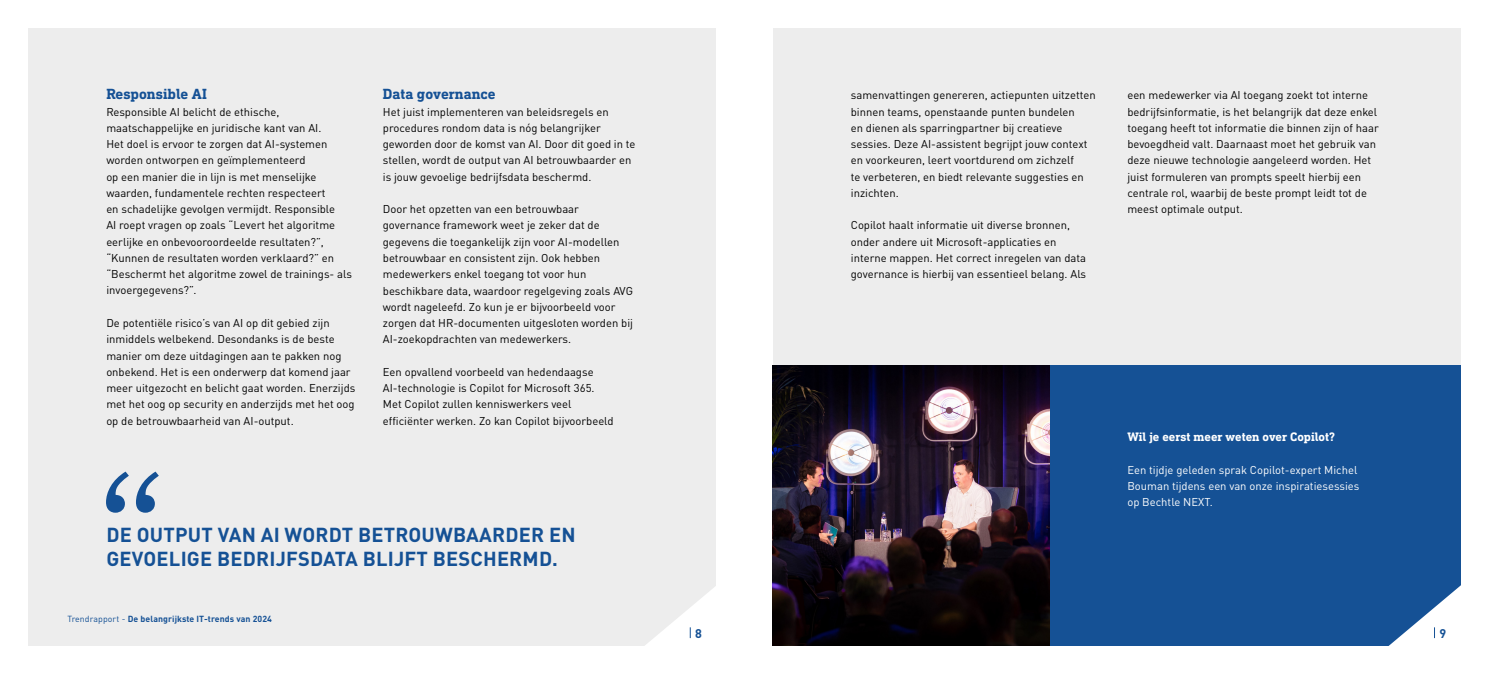
<style>
.page{position:relative;width:1489px;height:674px;background:#fff}
.page>*{position:absolute;margin:0;border:0;box-sizing:border-box;transform-origin:0 0}
.t1{font:700 20px/24px "Bechtle DIN";letter-spacing:.01em;color:#155195}
.t2{font:700 15px "DIN Next Slab Pro";color:#155195}
.t3{font:700 12.5px "DIN Next Slab Pro";color:#fff}
.t4{font:700 12.5px "Bechtle DIN";color:#155195}
.t5{font:11.25px/16.2px "Bechtle DIN";color:#000}
.t6{font:11.25px/16.2px "Bechtle DIN";color:#fff}
.t7{font:700 8.75px "Bechtle DIN";letter-spacing:.01em;color:#155195}
.s1{font-weight:400}
</style>
<div class="page">
<div style="left:28px;top:28px;width:688px;height:617px;background:#ededed"></div>
<div style="left:772px;top:28px;width:688px;height:617px;background:#ededed"></div>
<div style="left:772px;top:365px;width:688px;height:280px;background:#155195"></div>
<svg style="left:106px;top:471px;width:53px;height:41px"></svg>
<img style="left:772px;top:365px;width:277px;height:280px">
<svg style="left:1282px;top:521px;width:179px;height:125px"></svg>
<svg style="left:538px;top:586px;width:178px;height:60px"></svg>
<h2 class="t2" style="left:106px;top:85px;width:102px">Responsible AI</h2>
<p class="t5" style="left:106px;top:102px;width:247px">Responsible AI belicht de ethische, maatschappelijke en juridische kant van AI.<br>Het doel is ervoor te zorgen dat AI-systemen worden ontworpen en geïmplementeerd<br>op een manier die in lijn is met menselijke waarden, fundamentele rechten respecteert<br>en schadelijke gevolgen vermijdt. Responsible<br>AI roept vragen op zoals “Levert het algoritme eerlijke en onbevooroordeelde resultaten?”, “Kunnen de resultaten worden verklaard?” en “Beschermt het algoritme zowel de trainings- als invoergegevens?”.</p>
<p class="t5" style="left:106px;top:313px;width:250px">De potentiële risico’s van AI op dit gebied zijn inmiddels welbekend. Desondanks is de beste manier om deze uitdagingen aan te pakken nog onbekend. Het is een onderwerp dat komend jaar meer uitgezocht en belicht gaat worden. Enerzijds met het oog op security en anderzijds met het oog op de betrouwbaarheid van AI-output.</p>
<h2 class="t2" style="left:383px;top:85px;width:114px">Data governance</h2>
<p class="t5" style="left:383px;top:102px;width:254px">Het juist implementeren van beleidsregels en procedures rondom data is nóg belangrijker geworden door de komst van AI. Door dit goed in te stellen, wordt de output van AI betrouwbaarder en is jouw gevoelige bedrijfsdata beschermd.</p>
<p class="t5" style="left:383px;top:200px;width:252px">Door het opzetten van een betrouwbaar governance framework weet je zeker dat de gegevens die toegankelijk zijn voor AI-modellen betrouwbaar en consistent zijn. Ook hebben medewerkers enkel toegang tot voor hun beschikbare data, waardoor regelgeving zoals AVG wordt nageleefd. Zo kun je er bijvoorbeeld voor zorgen dat HR-documenten uitgesloten worden bij AI-zoekopdrachten van medewerkers.</p>
<p class="t5" style="left:383px;top:362px;width:232px">Een opvallend voorbeeld van hedendaagse AI-technologie is Copilot for Microsoft 365.<br>Met Copilot zullen kenniswerkers veel efficiënter werken. Zo kan Copilot bijvoorbeeld</p>
<h1 class="t1" style="left:106px;top:520px;width:470px">DE OUTPUT VAN AI WORDT BETROUWBAARDER EN<br>GEVOELIGE BEDRIJFSDATA BLIJFT BESCHERMD.</h1>
<p class="t7" style="left:67px;top:610px;width:206px"><span class="s1">Trendrapport -</span> De belangrijkste IT-trends van 2024</p>
<p class="t5" style="left:850px;top:86px;width:246px">samenvattingen genereren, actiepunten uitzetten binnen teams, openstaande punten bundelen<br>en dienen als sparringpartner bij creatieve sessies. Deze AI-assistent begrijpt jouw context en voorkeuren, leert voortdurend om zichzelf<br>te verbeteren, en biedt relevante suggesties en inzichten.</p>
<p class="t5" style="left:850px;top:216px;width:237px">Copilot haalt informatie uit diverse bronnen, onder andere uit Microsoft-applicaties en interne mappen. Het correct inregelen van data governance is hierbij van essentieel belang. Als</p>
<p class="t5" style="left:1127px;top:86px;width:253px">een medewerker via AI toegang zoekt tot interne bedrijfsinformatie, is het belangrijk dat deze enkel toegang heeft tot informatie die binnen zijn of haar bevoegdheid valt. Daarnaast moet het gebruik van deze nieuwe technologie aangeleerd worden. Het juist formuleren van prompts speelt hierbij een centrale rol, waarbij de beste prompt leidt tot de meest optimale output.</p>
<p class="t3" style="left:1127px;top:429px;width:209px">Wil je eerst meer weten over Copilot?</p>
<p class="t6" style="left:1127px;top:460px;width:234px">Een tijdje geleden sprak Copilot-expert Michel<br>Bouman tijdens een van onze inspiratiesessies op Bechtle NEXT.</p>
<p class="t4" style="left:695px;top:622px;width:8px">8</p>
<p class="t4" style="left:1439px;top:622px;width:8px">9</p>
</div>
